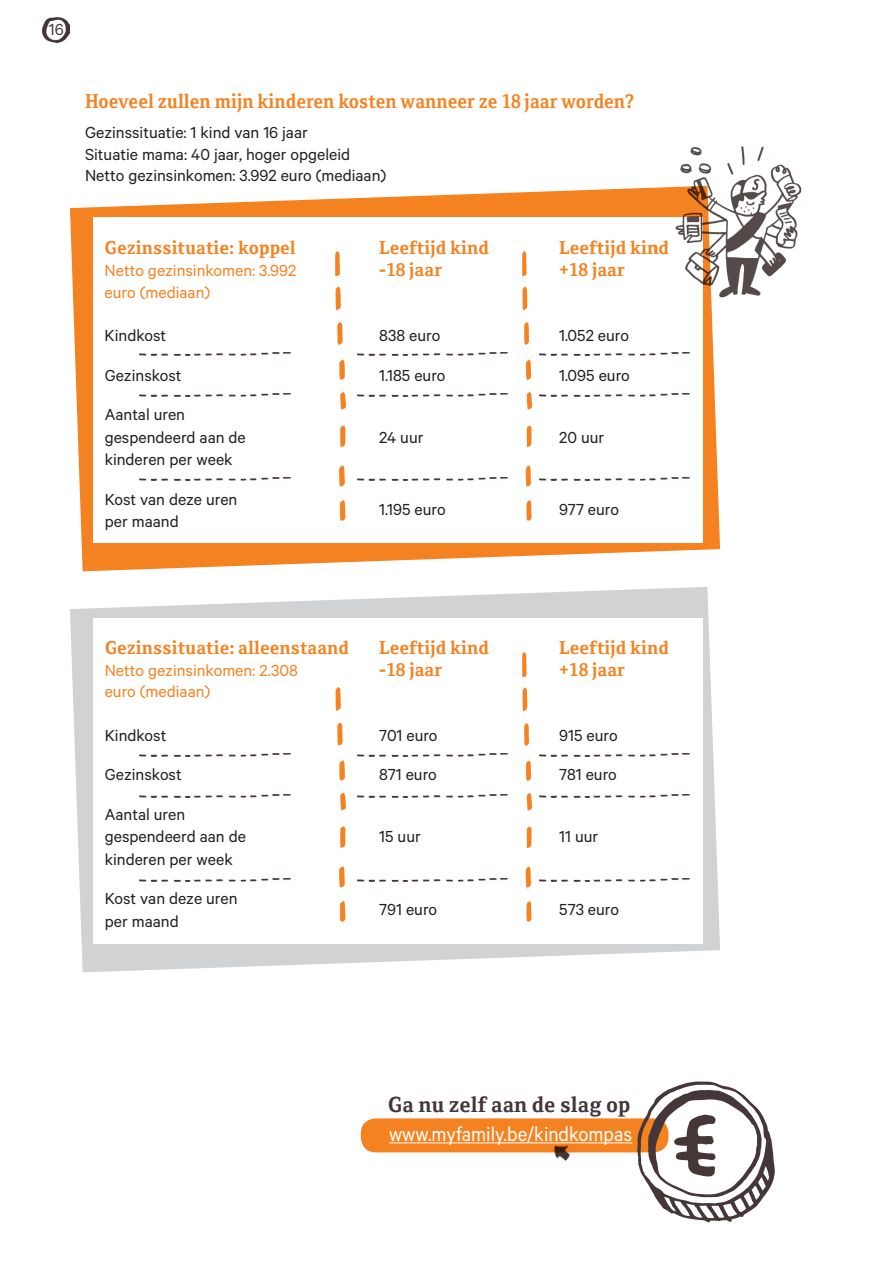
<style>
.page{position:relative;width:893px;height:1263px;background:#fff}
.page>*{position:absolute;margin:0;border:0;box-sizing:border-box;transform-origin:0 0}
.t1{font:22.5px "Calibre";color:#fff;scale:.93 1}
.t2{font:700 21px "Cordale Corp";color:#453638}
.t3{font:700 19.35px "Cordale Corp";color:#f58220;scale:.93 1}
.t4{font:18px/21.6px "Calibre";color:#231f20}
.t5{font:700 18px "Cordale Corp";color:#f58220}
.t6{font:18px "Calibre";color:#f58220}
.t7{font:18px "Calibre";color:#453638}
</style>
<div class="page">
<svg style="left:70px;top:187px;width:650px;height:384px;fill:#f58220"></svg>
<div style="left:93px;top:217px;width:609px;height:326px;background:#fff"></div>
<img style="left:140px;top:478px;width:150px;height:3px">
<img style="left:357px;top:478px;width:151px;height:3px">
<img style="left:539px;top:478px;width:151px;height:3px">
<img style="left:140px;top:393px;width:150px;height:4px">
<img style="left:357px;top:393px;width:151px;height:4px">
<img style="left:539px;top:393px;width:151px;height:4px">
<img style="left:140px;top:353px;width:150px;height:3px">
<img style="left:357px;top:353px;width:151px;height:3px">
<img style="left:539px;top:353px;width:151px;height:3px">
<img style="left:336px;top:251px;width:10px;height:270px">
<img style="left:522px;top:251px;width:11px;height:270px">
<svg style="left:70px;top:587px;width:650px;height:385px;fill:#d1d2d4"></svg>
<div style="left:93px;top:618px;width:609px;height:326px;background:#fff"></div>
<img style="left:140px;top:879px;width:150px;height:3px">
<img style="left:357px;top:879px;width:151px;height:3px">
<img style="left:539px;top:879px;width:151px;height:3px">
<img style="left:140px;top:794px;width:150px;height:4px">
<img style="left:357px;top:794px;width:151px;height:4px">
<img style="left:539px;top:794px;width:151px;height:4px">
<img style="left:140px;top:754px;width:150px;height:3px">
<img style="left:357px;top:754px;width:151px;height:3px">
<img style="left:539px;top:754px;width:151px;height:3px">
<img style="left:336px;top:687px;width:10px;height:235px">
<img style="left:522px;top:652px;width:11px;height:270px">
<img style="left:43px;top:17px;width:27px;height:26px">
<div style="left:361px;top:1118px;width:307px;height:34px;background:#f58220;border-radius:15px"></div>
<img style="left:550px;top:1143px;width:24px;height:18px">
<hr style="left:389px;top:1142px;width:243px;height:1px;background:#fff">
<img style="left:656px;top:146px;width:148px;height:164px">
<svg style="left:637px;top:1081px;width:138px;height:141px"></svg>
<p class="t7" style="left:49px;top:19px;width:16px">16</p>
<p class="t3" style="left:85px;top:89px;width:592px">Hoeveel zullen mijn kinderen kosten wanneer ze 18 jaar worden?</p>
<p class="t4" style="left:85px;top:121px;width:303px">Gezinssituatie: 1 kind van 16 jaar<br>Situatie mama: 40 jaar, hoger opgeleid<br>Netto gezinsinkomen: 3.992 euro (mediaan)</p>
<p class="t5" style="left:105px;top:237px;width:193px">Gezinssituatie: koppel</p>
<p class="t5" style="left:379px;top:237px;width:111px">Leeftijd kind</p>
<p class="t5" style="left:559px;top:237px;width:111px">Leeftijd kind</p>
<p class="t6" style="left:105px;top:260px;width:193px">Netto gezinsinkomen: 3.992</p>
<p class="t5" style="left:379px;top:258px;width:65px">-18 jaar</p>
<p class="t5" style="left:559px;top:258px;width:67px">+18 jaar</p>
<p class="t6" style="left:105px;top:282px;width:107px">euro (mediaan)</p>
<p class="t4" style="left:105px;top:324px;width:63px">Kindkost</p>
<p class="t4" style="left:379px;top:324px;width:63px">838 euro</p>
<p class="t4" style="left:559px;top:324px;width:71px">1.052 euro</p>
<p class="t4" style="left:105px;top:364px;width:79px">Gezinskost</p>
<p class="t4" style="left:379px;top:364px;width:68px">1.185 euro</p>
<p class="t4" style="left:559px;top:364px;width:72px">1.095 euro</p>
<p class="t4" style="left:105px;top:403px;width:143px;line-height:22.5px">Aantal uren gespendeerd aan de</p>
<p class="t4" style="left:379px;top:426px;width:46px">24 uur</p>
<p class="t4" style="left:559px;top:426px;width:47px">20 uur</p>
<p class="t4" style="left:105px;top:439px;width:134px;line-height:39.5px">kinderen per week<br>Kost van deze uren</p>
<p class="t4" style="left:105px;top:510px;width:75px">per maand</p>
<p class="t4" style="left:379px;top:498px;width:68px">1.195 euro</p>
<p class="t4" style="left:559px;top:498px;width:61px">977 euro</p>
<p class="t5" style="left:105px;top:636px;width:246px">Gezinssituatie: alleenstaand</p>
<p class="t5" style="left:379px;top:636px;width:111px">Leeftijd kind</p>
<p class="t5" style="left:559px;top:636px;width:111px">Leeftijd kind</p>
<p class="t6" style="left:105px;top:659px;width:195px">Netto gezinsinkomen: 2.308</p>
<p class="t5" style="left:379px;top:658px;width:65px">-18 jaar</p>
<p class="t5" style="left:559px;top:658px;width:67px">+18 jaar</p>
<p class="t6" style="left:105px;top:681px;width:107px">euro (mediaan)</p>
<p class="t4" style="left:105px;top:724px;width:63px">Kindkost</p>
<p class="t4" style="left:379px;top:724px;width:60px">701 euro</p>
<p class="t4" style="left:559px;top:724px;width:60px">915 euro</p>
<p class="t4" style="left:105px;top:763px;width:79px">Gezinskost</p>
<p class="t4" style="left:379px;top:763px;width:59px">871 euro</p>
<p class="t4" style="left:559px;top:763px;width:59px">781 euro</p>
<p class="t4" style="left:105px;top:802px;width:143px;line-height:22.5px">Aantal uren gespendeerd aan de</p>
<p class="t4" style="left:379px;top:825px;width:43px">15 uur</p>
<p class="t4" style="left:559px;top:825px;width:41px">11 uur</p>
<p class="t4" style="left:105px;top:839px;width:134px;line-height:39.5px">kinderen per week<br>Kost van deze uren</p>
<p class="t4" style="left:105px;top:910px;width:75px">per maand</p>
<p class="t4" style="left:379px;top:898px;width:59px">791 euro</p>
<p class="t4" style="left:559px;top:898px;width:61px">573 euro</p>
<p class="t2" style="left:388px;top:1091px;width:244px">Ga nu zelf aan de slag op</p>
<p class="t1" style="left:389px;top:1121px;width:263px">www.myfamily.be/kindkompas</p>
</div>
